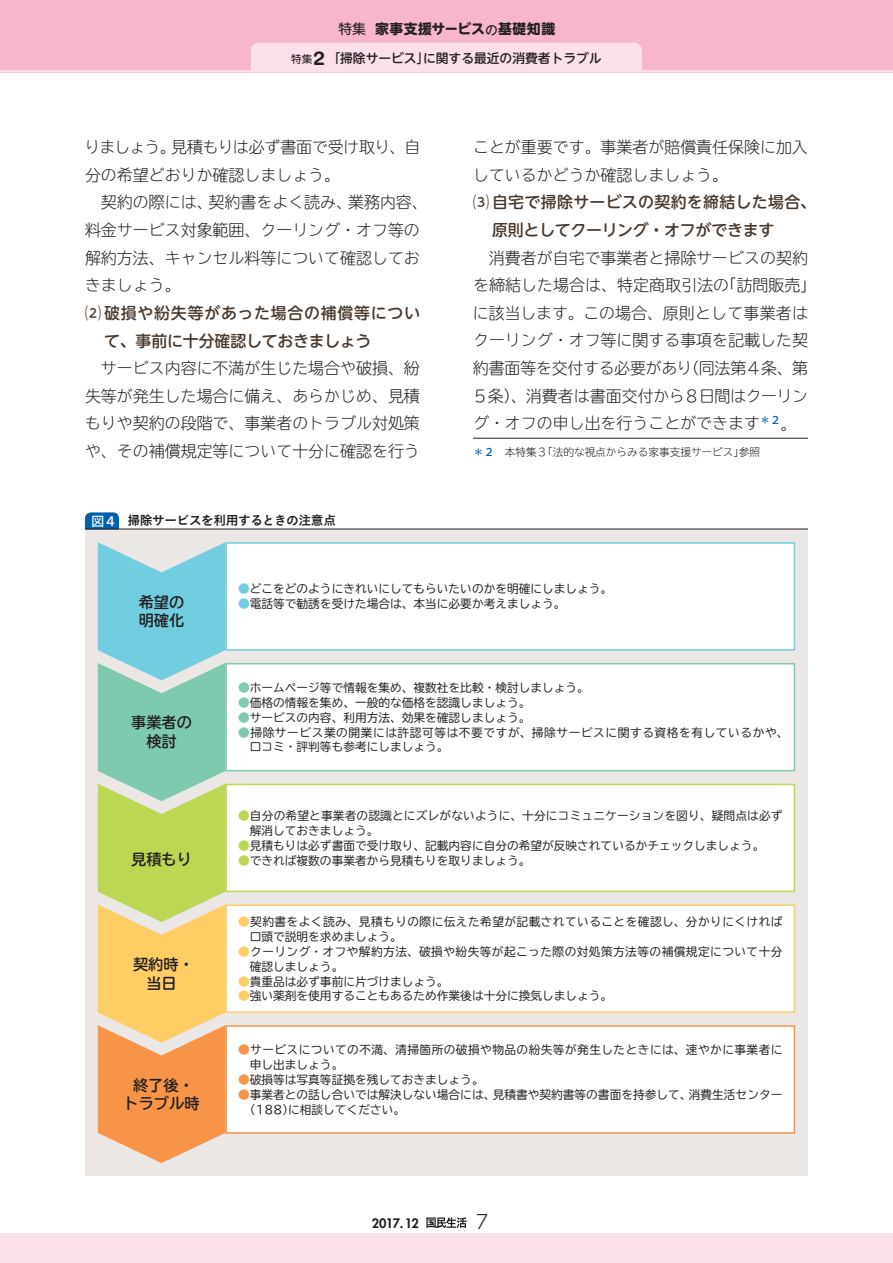
<style>
.page{position:relative;width:893px;height:1263px;background:#fff}
.page>*{position:absolute;margin:0;border:0;box-sizing:border-box;transform-origin:0 0}
.t1{font:300 19.2px "UD Shin Go C Oniz Pr 6 N";color:#231f20}
.t2{font:300 15.9px/27.6px "TBUDR Go Std Super";color:#231f20}
.t3{font:500 15.9px/27.6px "UD Shin M Go Pro";letter-spacing:.015em;color:#4a392c}
.t4{font:500 15.9px/27.6px "UD Shin M Go Pro";letter-spacing:.035em;color:#4a392c}
.t5{font:700 15.15px/18.8px "TBUDR Go Std";color:#231f20;text-align:center}
.t6{font:700 13.8px "UD Shin M Go Pro";letter-spacing:.03em;color:#231f20}
.t7{font:500 12.75px "UD Shin M Go Pro";color:#231f20}
.t8{font:12.75px "Koburina Go Std W6";letter-spacing:-.035em;color:#231f20}
.t9{font:800 12.75px "Futura Std";letter-spacing:-.04em;color:#231f20}
.t10{font:11.7px/14.9px "TBUDR Go Std";color:#231f20}
.t11{font:11.7px/14.9px "TBUDR Go Std";letter-spacing:.035em;color:#231f20}
.t12{font:11.7px/14.9px "TBUDR Go Std";letter-spacing:.05em;color:#231f20}
.t13{font:300 10.65px "TBUDR Go Std Super";color:#231f20}
.s1{font-family:"Shin M Go Pro";font-weight:400}
.s2{font-family:"Shin M Go Pro";font-weight:400;font-size:10.65px}
.s3{font-family:"Helvetica Rounded LT Std";font-weight:700;font-size:19.2px}
.s4{font-family:"Koz Go Pro";font-weight:500;color:#fff}
.s5{font-family:"Koz Go Pro";font-weight:500;color:#0160ae}
.s6{color:#71cee1}
.s7{color:#7dcaae}
.s8{color:#bcd752}
.s9{color:#fecd64}
.s10{color:#f79447}
</style>
<div class="page">
<div style="left:0;top:0;width:893px;height:72px;background:#f7b6ca"></div>
<div style="left:0;top:1233px;width:893px;height:30px;background:#fbdfeb"></div>
<hr style="left:0;top:70px;width:893px;height:2px;background:#fbdfeb">
<svg style="left:426px;top:1217px;width:41px;height:11px"></svg>
<div style="left:251px;top:43px;width:391px;height:27px;background:#fbdfeb"></div>
<div style="left:85px;top:529px;width:723px;height:647px;background:#eae7e5"></div>
<svg style="left:85px;top:512px;width:34px;height:17px"></svg>
<hr style="left:85px;top:529px;width:723px;height:1px;background:#231f20">
<hr style="left:473px;top:438px;width:335px;height:1px;background:#231f20">
<div style="left:225px;top:1025px;width:570px;height:109px;background:#fff;border:1px solid #f79447"></div>
<div style="left:225px;top:904px;width:570px;height:109px;background:#fff;border:1px solid #fecd64"></div>
<div style="left:225px;top:784px;width:570px;height:108px;background:#fff;border:1px solid #bcd752"></div>
<div style="left:225px;top:663px;width:570px;height:108px;background:#fff;border:1px solid #7dcaae"></div>
<div style="left:225px;top:542px;width:570px;height:109px;background:#fff;border:1px solid #71cee1"></div>
<svg style="left:98px;top:542px;width:127px;height:621px"></svg>
<p class="t6" style="left:338px;top:17px;width:218px"><span class="s1">特集</span> 家事支援サービス<sub>の</sub>基礎知識</p>
<p class="t7" style="left:291px;top:48px;width:312px"><span class="s2">特集</span><span class="s3">2</span> 「掃除サービス」に関する最近の消費者トラブル</p>
<h2 class="t2" style="left:84px;top:133px;width:337px">りましょう。見積もりは必ず書面で受け取り、自分の希望どおりか確認しましょう。</h2>
<h2 class="t2" style="left:85px;top:188px;width:344px;text-indent:16px">契約の際には、契約書をよく読み、業務内容、料金サービス対象範囲、クーリング・オフ等の解約方法、キャンセル料等について確認しておきましょう。</h2>
<h2 class="t4" style="left:104px;top:298px;width:317px;text-indent:-19px">⑵ 破損や紛失等があった場合の補償等について、事前に十分確認しておきましょう</h2>
<h2 class="t2" style="left:85px;top:354px;width:336px;text-align:justify;text-indent:16px">サービス内容に不満が生じた場合や破損、紛失等が発生した場合に備え、あらかじめ、見積もりや契約の段階で、事業者のトラブル対処策や、その補償規定等について十分に確認を行う</h2>
<p class="t8" style="left:91px;top:510px;width:246px"><span class="s4">図４</span> 掃除サービスを利用するときの注意点</p>
<h2 class="t2" style="left:473px;top:133px;width:336px">ことが重要です。事業者が賠償責任保険に加入しているかどうか確認しましょう。</h2>
<h2 class="t3" style="left:492px;top:188px;width:325px;text-indent:-19px">⑶ 自宅で掃除サービスの契約を締結した場合、原則としてクーリング・オフができます</h2>
<h2 class="t2" style="left:472px;top:243px;width:345px;text-indent:17px">消費者が自宅で事業者と掃除サービスの契約を締結した場合は、特定商取引法の「訪問販売」に該当します。この場合、原則として事業者はクーリング・オフ等に関する事項を記載した契約書面等を交付する必要があり（同法第４条、第<br>５条）、消費者は書面交付から８日間はクーリング・オフの申し出を行うことができます<sup>＊２</sup>。</h2>
<p class="t13" style="left:473px;top:443px;width:289px"><span class="s5">＊２</span>　本特集３「法的な視点からみる家事支援サービス」参照</p>
<p class="t5" style="left:139px;top:593px;width:47px;text-align:left">希望の明確化</p>
<p class="t5" style="left:131px;top:714px;width:62px">事業者の検討</p>
<p class="t5" style="left:131px;top:850px;width:62px">見積もり</p>
<p class="t5" style="left:133px;top:955px;width:62px">契約時・当日</p>
<p class="t5" style="left:124px;top:1076px;width:78px">終了後・トラブル時</p>
<p class="t10" style="left:238px;top:581px;width:376px"><span class="s6">●</span>どこをどのようにきれいにしてもらいたいのかを明確にしましょう。</p>
<p class="t10" style="left:238px;top:596px;width:329px"><span class="s6">●</span>電話等で勧誘を受けた場合は、本当に必要か考えましょう。</p>
<p class="t10" style="left:238px;top:680px;width:352px"><span class="s7">●</span>ホームページ等で情報を集め、複数社を比較・検討しましょう。</p>
<p class="t10" style="left:238px;top:695px;width:294px"><span class="s7">●</span>価格の情報を集め、一般的な価格を認識しましょう。</p>
<p class="t10" style="left:238px;top:710px;width:294px"><span class="s7">●</span>サービスの内容、利用方法、効果を確認しましょう。</p>
<p class="t12" style="left:250px;top:724px;width:540px;text-indent:-12px"><span class="s7">●</span>掃除サービス業の開業には許認可等は不要ですが、掃除サービスに関する資格を有しているかや、口コミ・評判等も参考にしましょう。</p>
<p class="t10" style="left:250px;top:808px;width:534px;text-indent:-12px"><span class="s8">●</span>自分の希望と事業者の認識とにズレがないように、十分にコミュニケーションを図り、疑問点は必ず解消しておきましょう。</p>
<p class="t10" style="left:238px;top:838px;width:528px"><span class="s8">●</span>見積もりは必ず書面で受け取り、記載内容に自分の希望が反映されているかチェックしましょう。</p>
<p class="t10" style="left:238px;top:853px;width:294px"><span class="s8">●</span>できれば複数の事業者から見積もりを取りましょう。</p>
<p class="t11" style="left:250px;top:914px;width:534px;text-indent:-12px"><span class="s9">●</span>契約書をよく読み、見積もりの際に伝えた希望が記載されていることを確認し、分かりにくければ口頭で説明を求めましょう。</p>
<p class="t11" style="left:250px;top:944px;width:534px;text-indent:-12px"><span class="s9">●</span>クーリング・オフや解約方法、破損や紛失等が起こった際の対処策方法等の補償規定について十分確認しましょう。</p>
<p class="t10" style="left:238px;top:973px;width:212px"><span class="s9">●</span>貴重品は必ず事前に片づけましょう。</p>
<p class="t10" style="left:238px;top:988px;width:376px"><span class="s9">●</span>強い薬剤を使用することもあるため作業後は十分に換気しましょう。</p>
<p class="t11" style="left:250px;top:1042px;width:534px;text-indent:-12px"><span class="s10">●</span>サービスについての不満、清掃箇所の破損や物品の紛失等が発生したときには、速やかに事業者に申し出ましょう。</p>
<p class="t10" style="left:238px;top:1072px;width:247px"><span class="s10">●</span>破損等は写真等証拠を残しておきましょう。</p>
<p class="t10" style="left:244px;top:1087px;width:540px;text-indent:-6px"><span class="s10">●</span>事業者との話し合いでは解決しない場合には、見積書や契約書等の書面を持参して、消費生活センター（188）に相談してください。</p>
<p class="t9" style="left:372px;top:1215px;width:49px">2017.12</p>
<h1 class="t1" style="left:476px;top:1206px;width:14px">7</h1>
</div>
